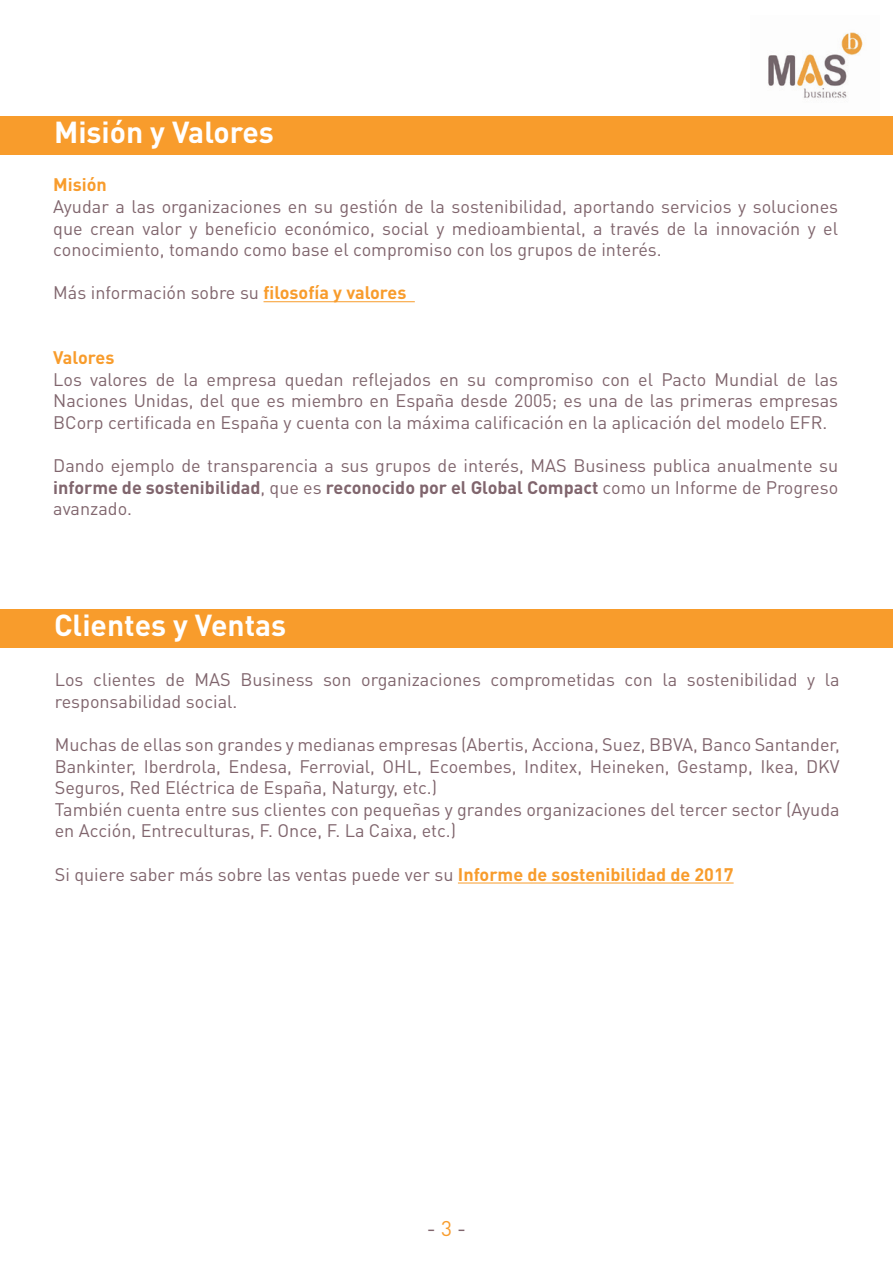
<style>
.page{position:relative;width:893px;height:1263px;background:#fff}
.page>*{position:absolute;margin:0;border:0;box-sizing:border-box;transform-origin:0 0}
.t1{font:700 30px "DIN Pro";color:#fff}
.t2{font:21px "DIN Pro";color:#80656d}
.t3{font:18px/21.6px "DIN Pro";color:#80656d;text-align:justify}
.t4{font:700 18px "DIN Pro";color:#f89c2c}
.s1{font-weight:700;color:#f89c2c}
.s2{font-weight:700}
.s3{color:#f89c2c}
</style>
<div class="page">
<img style="left:768px;top:32px;width:95px;height:66px">
<div style="left:0;top:116px;width:893px;height:38px;background:#f89c2c"></div>
<hr style="left:264px;top:301px;width:151px;height:1px;background:#f89c2c">
<div style="left:0;top:609px;width:893px;height:38px;background:#f89c2c"></div>
<hr style="left:458px;top:882px;width:276px;height:1px;background:#f89c2c">
<h1 class="t1" style="left:54px;top:111px;width:221px">Misión y Valores</h1>
<p class="t4" style="left:53px;top:173px;width:55px">Misión</p>
<p class="t3" style="left:53px;top:195px;width:786px">Ayudar a las organizaciones en su gestión de la sostenibilidad, aportando servicios y soluciones que crean valor y beneficio económico, social y medioambiental, a través de la innovación y el conocimiento, tomando como base el compromiso con los grupos de interés.</p>
<p class="t3" style="left:53px;top:281px;width:355px">Más información sobre su <span class="s1">filosofía y valores</span></p>
<p class="t4" style="left:53px;top:345px;width:63px">Valores</p>
<p class="t3" style="left:53px;top:368px;width:786px">Los valores de la empresa quedan reflejados en su compromiso con el Pacto Mundial de las Naciones Unidas, del que es miembro en España desde 2005; es una de las primeras empresas BCorp certificada en España y cuenta con la máxima calificación en la aplicación del modelo EFR.</p>
<p class="t3" style="left:53px;top:454px;width:786px">Dando ejemplo de transparencia a sus grupos de interés, MAS Business publica anualmente su <span class="s2">informe de sostenibilidad</span>, que es <span class="s2">reconocido por el Global Compact</span> como un Informe de Progreso avanzado.</p>
<h1 class="t1" style="left:54px;top:605px;width:234px">Clientes y Ventas</h1>
<p class="t3" style="left:55px;top:668px;width:786px">Los clientes de MAS Business son organizaciones comprometidas con la sostenibilidad y la responsabilidad social.</p>
<p class="t3" style="left:55px;top:733px;width:786px;text-align:left">Muchas de ellas son grandes y medianas empresas (Abertis, Acciona, Suez, BBVA, Banco Santander, Bankinter, Iberdrola, Endesa, Ferrovial, OHL, Ecoembes, Inditex, Heineken, Gestamp, Ikea, DKV Seguros, Red Eléctrica de España, Naturgy, etc.)<br>También cuenta entre sus clientes con pequeñas y grandes organizaciones del tercer sector (Ayuda en Acción, Entreculturas, F. Once, F. La Caixa, etc.)</p>
<p class="t3" style="left:55px;top:862px;width:680px">Si quiere saber más sobre las ventas puede ver su <span class="s1">Informe de sostenibilidad de 2017</span></p>
<p class="t2" style="left:427px;top:1214px;width:41px">- <span class="s3">3</span> -</p>
</div>
